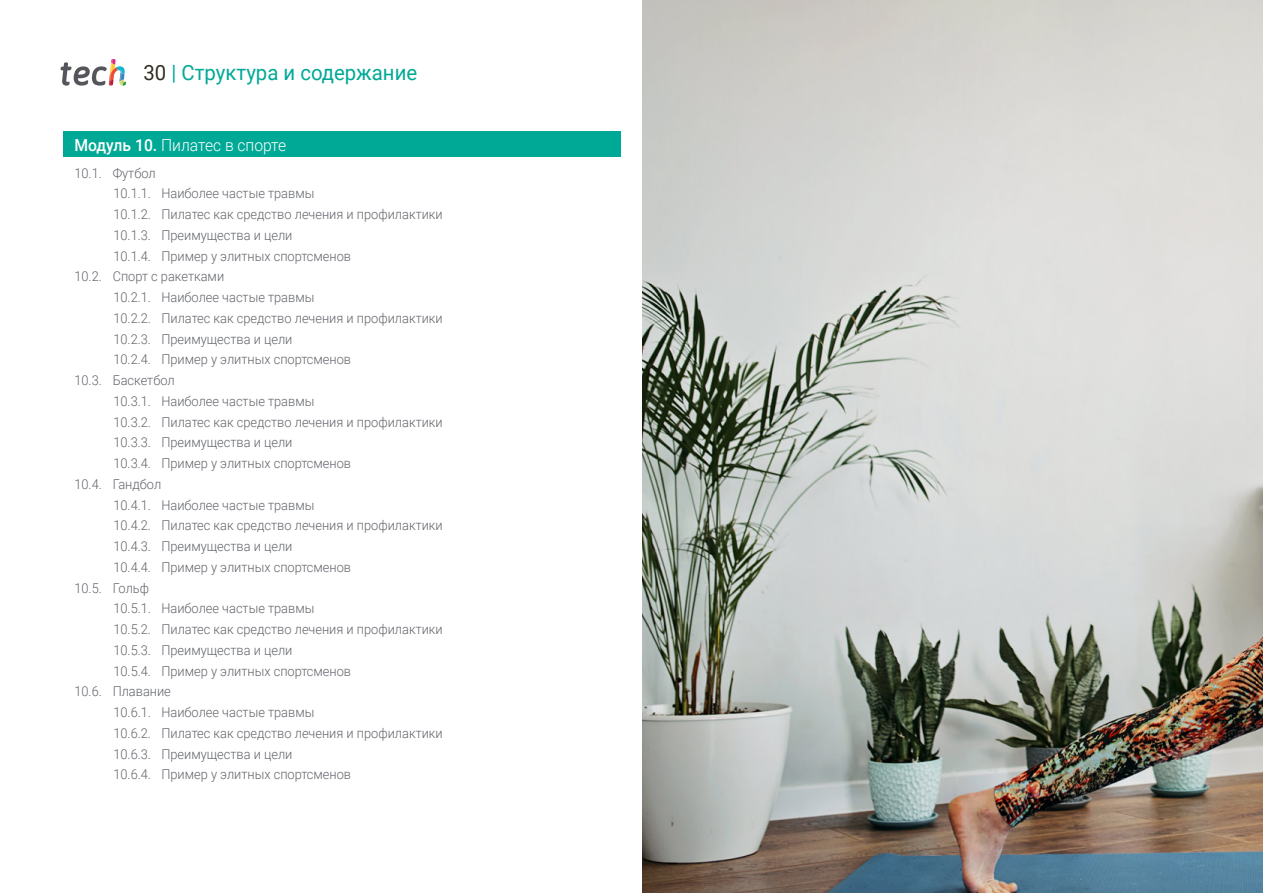
<style>
.page{position:relative;width:1263px;height:893px;background:#fff}
.page>*{position:absolute;margin:0;border:0;box-sizing:border-box;transform-origin:0 0}
.t1{font:21px "Roboto";color:#00a996}
.t2{font:300 16.5px "Roboto";color:#fff;scale:.95 1}
.t3{font:300 13.5px "Roboto";color:#61646a;scale:.95 1}
.s1{color:#312e20}
.s2{font-weight:500}
</style>
<div class="page">
<div style="left:63px;top:132px;width:558px;height:25px;background:#00a996"></div>
<img style="left:642px;top:0;width:621px;height:893px">
<svg style="left:61px;top:59px;width:65px;height:27px"></svg>
<h1 class="t1" style="left:144px;top:57px;width:275px"><span class="s1">30</span> | Структура и содержание</h1>
<p class="t2" style="left:74px;top:133px;width:224px"><span class="s2">Модуль 10.</span> Пилатес в спорте</p>
<p class="t3" style="left:74px;top:163px;width:87px">10.1. Футбол</p>
<p class="t3" style="left:113px;top:184px;width:213px">10.1.1. Наиболее частые травмы</p>
<p class="t3" style="left:113px;top:205px;width:348px">10.1.2. Пилатес как средство лечения и профилактики</p>
<p class="t3" style="left:113px;top:226px;width:190px">10.1.3. Преимущества и цели</p>
<p class="t3" style="left:113px;top:246px;width:252px">10.1.4. Пример у элитных спортсменов</p>
<p class="t3" style="left:74px;top:267px;width:159px">10.2. Спорт с ракетками</p>
<p class="t3" style="left:113px;top:288px;width:213px">10.2.1. Наиболее частые травмы</p>
<p class="t3" style="left:113px;top:309px;width:348px">10.2.2. Пилатес как средство лечения и профилактики</p>
<p class="t3" style="left:113px;top:329px;width:190px">10.2.3. Преимущества и цели</p>
<p class="t3" style="left:113px;top:350px;width:252px">10.2.4. Пример у элитных спортсменов</p>
<p class="t3" style="left:74px;top:371px;width:107px">10.3. Баскетбол</p>
<p class="t3" style="left:113px;top:392px;width:213px">10.3.1. Наиболее частые травмы</p>
<p class="t3" style="left:113px;top:412px;width:348px">10.3.2. Пилатес как средство лечения и профилактики</p>
<p class="t3" style="left:113px;top:433px;width:190px">10.3.3. Преимущества и цели</p>
<p class="t3" style="left:113px;top:454px;width:252px">10.3.4. Пример у элитных спортсменов</p>
<p class="t3" style="left:74px;top:475px;width:93px">10.4. Гандбол</p>
<p class="t3" style="left:113px;top:495px;width:213px">10.4.1. Наиболее частые травмы</p>
<p class="t3" style="left:113px;top:516px;width:348px">10.4.2. Пилатес как средство лечения и профилактики</p>
<p class="t3" style="left:113px;top:537px;width:190px">10.4.3. Преимущества и цели</p>
<p class="t3" style="left:113px;top:558px;width:252px">10.4.4. Пример у элитных спортсменов</p>
<p class="t3" style="left:74px;top:578px;width:80px">10.5. Гольф</p>
<p class="t3" style="left:113px;top:599px;width:213px">10.5.1. Наиболее частые травмы</p>
<p class="t3" style="left:113px;top:620px;width:348px">10.5.2. Пилатес как средство лечения и профилактики</p>
<p class="t3" style="left:113px;top:641px;width:190px">10.5.3. Преимущества и цели</p>
<p class="t3" style="left:113px;top:661px;width:252px">10.5.4. Пример у элитных спортсменов</p>
<p class="t3" style="left:74px;top:682px;width:103px">10.6. Плавание</p>
<p class="t3" style="left:113px;top:703px;width:213px">10.6.1. Наиболее частые травмы</p>
<p class="t3" style="left:113px;top:724px;width:348px">10.6.2. Пилатес как средство лечения и профилактики</p>
<p class="t3" style="left:113px;top:744px;width:190px">10.6.3. Преимущества и цели</p>
<p class="t3" style="left:113px;top:765px;width:252px">10.6.4. Пример у элитных спортсменов</p>
</div>
